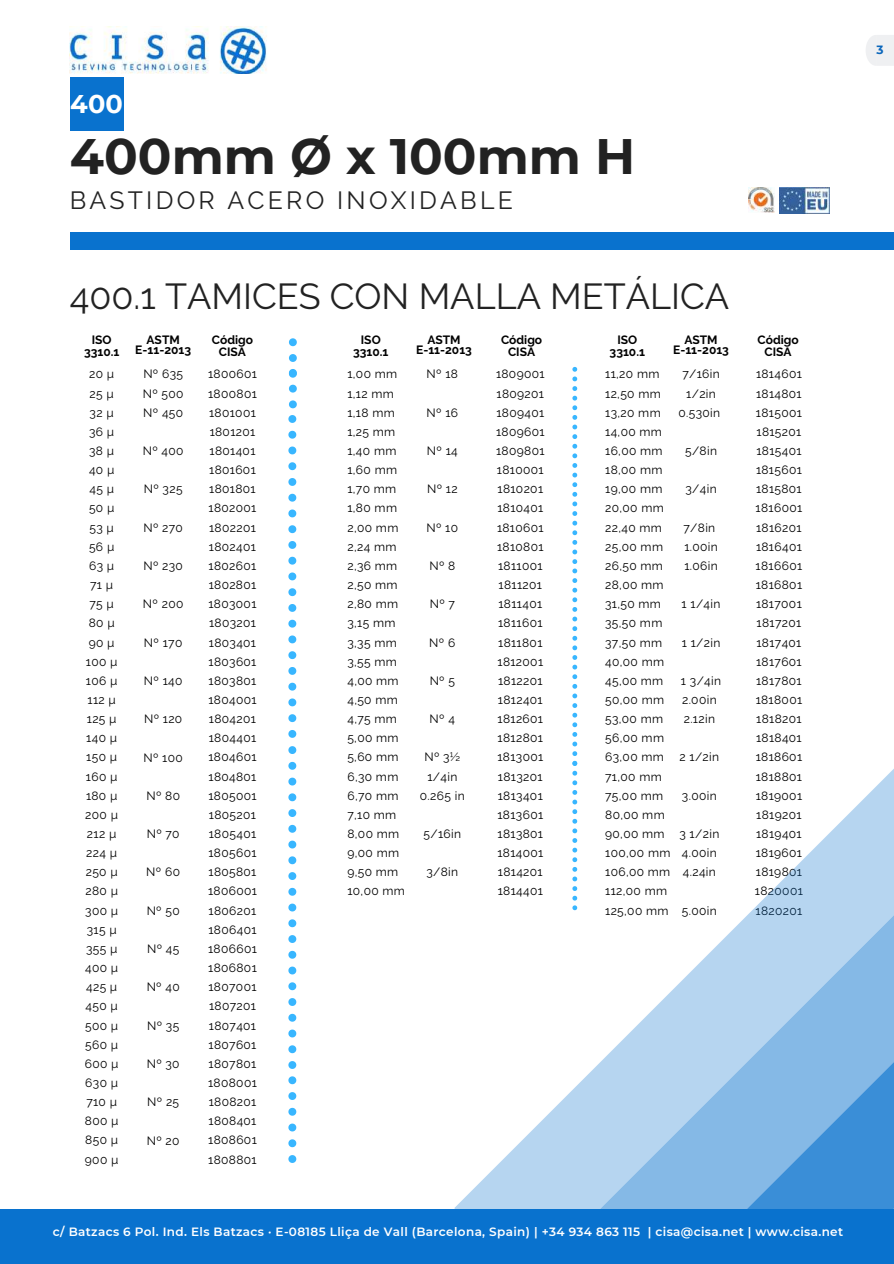
<style>
.page{position:relative;width:894px;height:1264px;background:#fff}
.page>*{position:absolute;margin:0;border:0;box-sizing:border-box;transform-origin:0 0}
.t1{font:700 49.65px "Montserrat";color:#222}
.t2{font:36px "Raleway";color:#222}
.t3{font:700 25.5px "Montserrat";color:#fff}
.t4{font:24.9px "Raleway";letter-spacing:.13em;color:#222}
.t5{font:12px/19.2px "Raleway";letter-spacing:.03em;color:#000}
.t6{font:600 12px "Montserrat";letter-spacing:.03em;color:#fff}
.t7{font:700 12px/11.2px "Raleway";color:#000;text-align:center}
.t8{font:700 12px "Montserrat";color:#0a66bb}
</style>
<div class="page">
<div style="left:0;top:1209px;width:893px;height:54px;background:#0972ce"></div>
<div style="left:70px;top:232px;width:823px;height:17px;background:#0972ce"></div>
<svg style="left:866px;top:35px;width:27px;height:31px"></svg>
<div style="left:70px;top:78px;width:53px;height:53px;background:#0972ce"></div>
<svg style="left:288px;top:746px;width:8px;height:8px"></svg>
<svg style="left:288px;top:762px;width:8px;height:7px"></svg>
<svg style="left:288px;top:777px;width:8px;height:8px"></svg>
<svg style="left:288px;top:793px;width:8px;height:8px"></svg>
<svg style="left:288px;top:809px;width:8px;height:8px"></svg>
<svg style="left:288px;top:824px;width:8px;height:8px"></svg>
<svg style="left:288px;top:840px;width:8px;height:8px"></svg>
<svg style="left:288px;top:856px;width:8px;height:8px"></svg>
<svg style="left:288px;top:872px;width:8px;height:8px"></svg>
<svg style="left:288px;top:887px;width:8px;height:8px"></svg>
<svg style="left:288px;top:903px;width:8px;height:8px"></svg>
<svg style="left:288px;top:919px;width:8px;height:8px"></svg>
<svg style="left:288px;top:935px;width:8px;height:8px"></svg>
<svg style="left:288px;top:950px;width:8px;height:8px"></svg>
<svg style="left:288px;top:966px;width:8px;height:8px"></svg>
<svg style="left:288px;top:982px;width:8px;height:8px"></svg>
<svg style="left:288px;top:998px;width:8px;height:7px"></svg>
<svg style="left:288px;top:1013px;width:8px;height:8px"></svg>
<svg style="left:288px;top:1029px;width:8px;height:8px"></svg>
<svg style="left:288px;top:1045px;width:8px;height:8px"></svg>
<svg style="left:288px;top:1061px;width:8px;height:7px"></svg>
<svg style="left:288px;top:415px;width:8px;height:8px"></svg>
<svg style="left:288px;top:431px;width:8px;height:7px"></svg>
<svg style="left:288px;top:446px;width:8px;height:8px"></svg>
<svg style="left:288px;top:462px;width:8px;height:8px"></svg>
<svg style="left:288px;top:478px;width:8px;height:8px"></svg>
<svg style="left:288px;top:494px;width:8px;height:7px"></svg>
<svg style="left:288px;top:509px;width:8px;height:8px"></svg>
<svg style="left:288px;top:525px;width:8px;height:8px"></svg>
<svg style="left:288px;top:541px;width:8px;height:8px"></svg>
<svg style="left:288px;top:556px;width:8px;height:8px"></svg>
<svg style="left:288px;top:572px;width:8px;height:8px"></svg>
<svg style="left:288px;top:588px;width:8px;height:8px"></svg>
<svg style="left:288px;top:604px;width:8px;height:8px"></svg>
<svg style="left:288px;top:619px;width:8px;height:8px"></svg>
<svg style="left:288px;top:635px;width:8px;height:8px"></svg>
<svg style="left:288px;top:651px;width:8px;height:8px"></svg>
<svg style="left:288px;top:667px;width:8px;height:8px"></svg>
<svg style="left:288px;top:682px;width:8px;height:8px"></svg>
<svg style="left:288px;top:698px;width:8px;height:8px"></svg>
<svg style="left:288px;top:714px;width:8px;height:8px"></svg>
<svg style="left:288px;top:730px;width:8px;height:7px"></svg>
<svg style="left:289px;top:385px;width:8px;height:7px"></svg>
<svg style="left:289px;top:400px;width:8px;height:8px"></svg>
<svg style="left:454px;top:770px;width:439px;height:439px"></svg>
<svg style="left:599px;top:914px;width:294px;height:295px;fill:#b6d5f0"></svg>
<svg style="left:746px;top:1060px;width:147px;height:149px"></svg>
<svg style="left:572px;top:367px;width:5px;height:543px"></svg>
<svg style="left:288px;top:1076px;width:8px;height:8px"></svg>
<svg style="left:288px;top:1092px;width:8px;height:7px"></svg>
<svg style="left:288px;top:1107px;width:8px;height:8px"></svg>
<svg style="left:288px;top:1123px;width:8px;height:8px"></svg>
<svg style="left:288px;top:1139px;width:8px;height:8px"></svg>
<svg style="left:288px;top:1155px;width:8px;height:7px"></svg>
<svg style="left:289px;top:338px;width:8px;height:8px"></svg>
<svg style="left:289px;top:354px;width:8px;height:8px"></svg>
<svg style="left:289px;top:369px;width:8px;height:8px"></svg>
<img style="left:70px;top:27px;width:197px;height:47px">
<img style="left:779px;top:188px;width:50px;height:26px">
<img style="left:748px;top:188px;width:26px;height:25px">
<h3 class="t3" style="left:70px;top:88px;width:54px">400</h3>
<h1 class="t1" style="left:70px;top:125px;width:566px">400mm Ø x 100mm H</h1>
<h3 class="t4" style="left:70px;top:185px;width:444px">BASTIDOR ACERO INOXIDABLE</h3>
<h2 class="t2" style="left:70px;top:275px;width:660px">400.1 TAMICES CON MALLA METÁLICA</h2>
<p class="t7" style="left:84px;top:334px;width:37px">ISO<br>3310.1</p>
<p class="t7" style="left:135px;top:334px;width:57px;line-height:10.8px">ASTM<br>E-11-2013</p>
<p class="t7" style="left:212px;top:334px;width:43px">Código<br>CISA</p>
<p class="t5" style="left:85px;top:364px;width:35px;text-align:center">20 µ<br>25 µ<br>32 µ<br>36 µ<br>38 µ<br>40 µ<br>45 µ<br>50 µ<br>53 µ<br>56 µ<br>63 µ<br>71 µ<br>75 µ<br>80 µ<br>90 µ<br>100 µ<br>106 µ<br>112 µ<br>125 µ<br>140 µ<br>150 µ<br>160 µ<br>180 µ<br>200 µ<br>212 µ<br>224 µ<br>250 µ<br>280 µ<br>300 µ<br>315 µ<br>355 µ<br>400 µ<br>425 µ<br>450 µ<br>500 µ<br>560 µ<br>600 µ<br>630 µ<br>710 µ<br>800 µ<br>850 µ<br>900 µ</p>
<p class="t5" style="left:143px;top:364px;width:42px;text-align:justify">Nº 635<br>Nº 500<br>Nº 450</p>
<p class="t5" style="left:143px;top:441px;width:42px">Nº 400</p>
<p class="t5" style="left:144px;top:479px;width:40px">Nº 325</p>
<p class="t5" style="left:143px;top:518px;width:41px">Nº 270</p>
<p class="t5" style="left:143px;top:556px;width:41px">Nº 230</p>
<p class="t5" style="left:143px;top:594px;width:42px">Nº 200</p>
<p class="t5" style="left:144px;top:632px;width:40px">Nº 170</p>
<p class="t5" style="left:144px;top:671px;width:40px">Nº 140</p>
<p class="t5" style="left:144px;top:709px;width:40px">Nº 120</p>
<p class="t5" style="left:143px;top:747px;width:41px">Nº 100</p>
<p class="t5" style="left:146px;top:786px;width:35px">Nº 80</p>
<p class="t5" style="left:147px;top:824px;width:34px">Nº 70</p>
<p class="t5" style="left:146px;top:862px;width:35px">Nº 60</p>
<p class="t5" style="left:147px;top:900px;width:35px">Nº 50</p>
<p class="t5" style="left:147px;top:939px;width:34px">Nº 45</p>
<p class="t5" style="left:147px;top:977px;width:35px">Nº 40</p>
<p class="t5" style="left:147px;top:1015px;width:34px">Nº 35</p>
<p class="t5" style="left:147px;top:1054px;width:34px">Nº 30</p>
<p class="t5" style="left:147px;top:1092px;width:33px">Nº 25</p>
<p class="t5" style="left:147px;top:1130px;width:34px">Nº 20</p>
<p class="t5" style="left:208px;top:364px;width:50px">1800601<br>1800801<br>1801001<br>1801201<br>1801401<br>1801601<br>1801801<br>1802001<br>1802201<br>1802401<br>1802601<br>1802801<br>1803001<br>1803201<br>1803401<br>1803601<br>1803801<br>1804001<br>1804201<br>1804401<br>1804601<br>1804801<br>1805001<br>1805201<br>1805401<br>1805601<br>1805801<br>1806001<br>1806201<br>1806401<br>1806601<br>1806801<br>1807001<br>1807201<br>1807401<br>1807601<br>1807801<br>1808001<br>1808201<br>1808401<br>1808601<br>1808801</p>
<p class="t7" style="left:353px;top:334px;width:37px">ISO<br>3310.1</p>
<p class="t5" style="left:347px;top:364px;width:59px">1,00 mm<br>1,12 mm<br>1,18 mm<br>1,25 mm<br>1,40 mm<br>1,60 mm<br>1,70 mm<br>1,80 mm<br>2,00 mm<br>2,24 mm<br>2,36 mm<br>2,50 mm<br>2,80 mm<br>3,15 mm<br>3,35 mm<br>3,55 mm<br>4,00 mm<br>4,50 mm<br>4,75 mm<br>5,00 mm<br>5,60 mm<br>6,30 mm<br>6,70 mm<br>7,10 mm<br>8,00 mm<br>9,00 mm<br>9,50 mm<br>10,00 mm</p>
<p class="t7" style="left:416px;top:334px;width:57px;line-height:10.8px">ASTM<br>E-11-2013</p>
<p class="t7" style="left:673px;top:334px;width:57px;line-height:10.8px">ASTM<br>E-11-2013</p>
<p class="t7" style="left:501px;top:334px;width:43px">Código<br>CISA</p>
<p class="t5" style="left:496px;top:364px;width:50px">1809001<br>1809201<br>1809401<br>1809601<br>1809801<br>1810001<br>1810201<br>1810401<br>1810601<br>1810801<br>1811001<br>1811201<br>1811401<br>1811601<br>1811801<br>1812001<br>1812201<br>1812401<br>1812601<br>1812801<br>1813001<br>1813201<br>1813401<br>1813601<br>1813801<br>1814001<br>1814201<br>1814401</p>
<p class="t5" style="left:605px;top:364px;width:67px">11,20 mm<br>12,50 mm<br>13,20 mm<br>14,00 mm<br>16,00 mm<br>18,00 mm<br>19,00 mm<br>20,00 mm<br>22,40 mm<br>25,00 mm<br>26,50 mm<br>28,00 mm<br>31,50 mm<br>35,50 mm<br>37,50 mm<br>40,00 mm<br>45,00 mm<br>50,00 mm<br>53,00 mm<br>56,00 mm<br>63,00 mm<br>71,00 mm<br>75,00 mm<br>80,00 mm<br>90,00 mm<br>100,00 mm<br>106,00 mm<br>112,00 mm<br>125,00 mm</p>
<p class="t7" style="left:609px;top:334px;width:37px">ISO<br>3310.1</p>
<p class="t5" style="left:678px;top:364px;width:43px;text-align:center">7/16in<br>1/2in<br>0.530in</p>
<p class="t5" style="left:685px;top:441px;width:33px">5/8in</p>
<p class="t5" style="left:685px;top:479px;width:33px">3/4in</p>
<p class="t5" style="left:683px;top:518px;width:36px">7/8in<br>1.00in<br>1.06in</p>
<p class="t5" style="left:681px;top:594px;width:40px">1 1/4in</p>
<p class="t5" style="left:681px;top:632px;width:40px">1 1/2in</p>
<p class="t5" style="left:680px;top:671px;width:42px">1 3/4in<br>2.00in<br>2.12in</p>
<p class="t5" style="left:679px;top:747px;width:41px">2 1/2in</p>
<p class="t5" style="left:681px;top:786px;width:36px">3.00in</p>
<p class="t5" style="left:679px;top:824px;width:41px">3 1/2in<br>4.00in<br>4.24in</p>
<p class="t5" style="left:681px;top:900px;width:36px">5.00in</p>
<p class="t5" style="left:426px;top:364px;width:33px">Nº 18</p>
<p class="t5" style="left:426px;top:403px;width:33px">Nº 16</p>
<p class="t5" style="left:427px;top:441px;width:32px">Nº 14</p>
<p class="t5" style="left:427px;top:479px;width:32px">Nº 12</p>
<p class="t5" style="left:426px;top:518px;width:33px">Nº 10</p>
<p class="t5" style="left:429px;top:556px;width:27px">Nº 8</p>
<p class="t5" style="left:429px;top:594px;width:27px">Nº 7</p>
<p class="t5" style="left:429px;top:632px;width:28px">Nº 6</p>
<p class="t5" style="left:429px;top:671px;width:27px">Nº 5</p>
<p class="t5" style="left:429px;top:709px;width:27px">Nº 4</p>
<p class="t5" style="left:420px;top:747px;width:46px;text-align:center">Nº 3½<br>1/4in<br>0.265 in</p>
<p class="t5" style="left:423px;top:824px;width:39px">5/16in</p>
<p class="t5" style="left:426px;top:862px;width:33px">3/8in</p>
<p class="t7" style="left:757px;top:334px;width:43px">Código<br>CISA</p>
<p class="t5" style="left:754px;top:364px;width:49px">1814601<br>1814801<br>1815001<br>1815201<br>1815401<br>1815601<br>1815801<br>1816001<br>1816201<br>1816401<br>1816601<br>1816801<br>1817001<br>1817201<br>1817401<br>1817601<br>1817801<br>1818001<br>1818201<br>1818401<br>1818601<br>1818801<br>1819001<br>1819201<br>1819401<br>1819601<br>1819801<br>1820001<br>1820201</p>
<p class="t6" style="left:53px;top:1224px;width:791px">c/ Batzacs 6 Pol. Ind. Els Batzacs · E-08185 Lliça de Vall (Barcelona, Spain) | +34 934 863 115 | cisa@cisa.net | www.cisa.net</p>
<p class="t8" style="left:876px;top:43px;width:9px">3</p>
</div>
